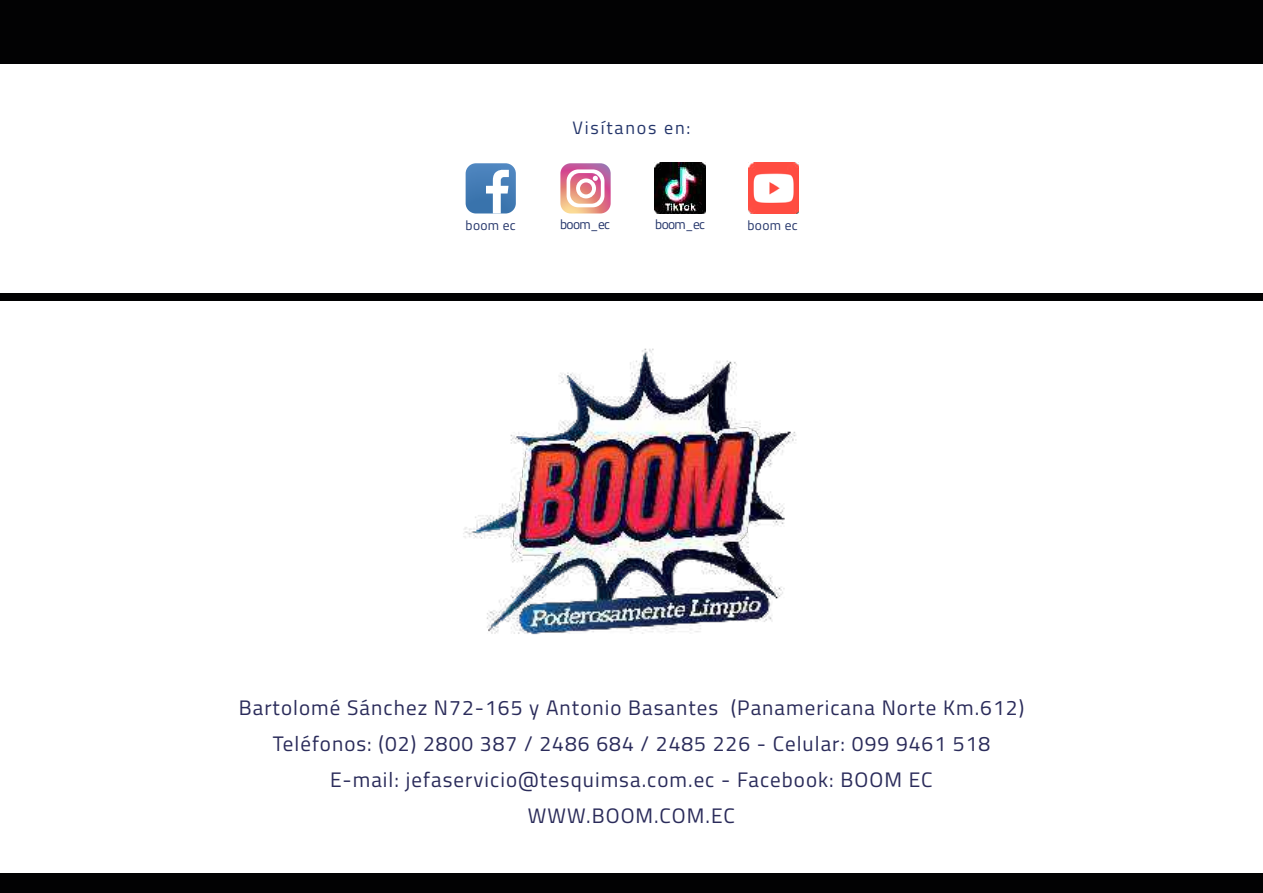
<style>
.page{position:relative;width:1263px;height:893px;background:#fff}
.page>*{position:absolute;margin:0;border:0;box-sizing:border-box;transform-origin:0 0}
.t1{font:21px/36px "Titillium";letter-spacing:.05em;color:#2a2b5a;text-align:center}
.t2{font:18px "Titillium";letter-spacing:.1em;color:#25366b}
.t3{font:13.5px "Titillium";letter-spacing:-.015em;color:#25366b}
</style>
<div class="page">
<img style="left:463px;top:348px;width:334px;height:287px">
<div style="left:0;top:0;width:1263px;height:64px;background:#020203"></div>
<div style="left:0;top:293px;width:1263px;height:8px;background:#020203"></div>
<div style="left:0;top:874px;width:1263px;height:19px;background:#020203"></div>
<svg style="left:466px;top:163px;width:50px;height:50px"></svg>
<svg style="left:560px;top:163px;width:51px;height:50px"></svg>
<img style="left:655px;top:163px;width:50px;height:50px">
<img style="left:748px;top:163px;width:51px;height:50px">
<p class="t2" style="left:573px;top:114px;width:119px">Visítanos en:</p>
<p class="t3" style="left:466px;top:215px;width:52px">boom ec</p>
<p class="t3" style="left:560px;top:215px;width:51px">boom_ec</p>
<p class="t3" style="left:655px;top:215px;width:51px">boom_ec</p>
<p class="t3" style="left:747px;top:215px;width:52px">boom ec</p>
<p class="t1" style="left:239px;top:689px;width:787px">Bartolomé Sánchez N72-165 y Antonio Basantes (Panamericana Norte Km.612)<br>Teléfonos: (02) 2800 387 / 2486 684 / 2485 226 - Celular: 099 9461 518<br>E-mail: jefaservicio@tesquimsa.com.ec - Facebook: BOOM EC WWW.BOOM.COM.EC</p>
</div>
